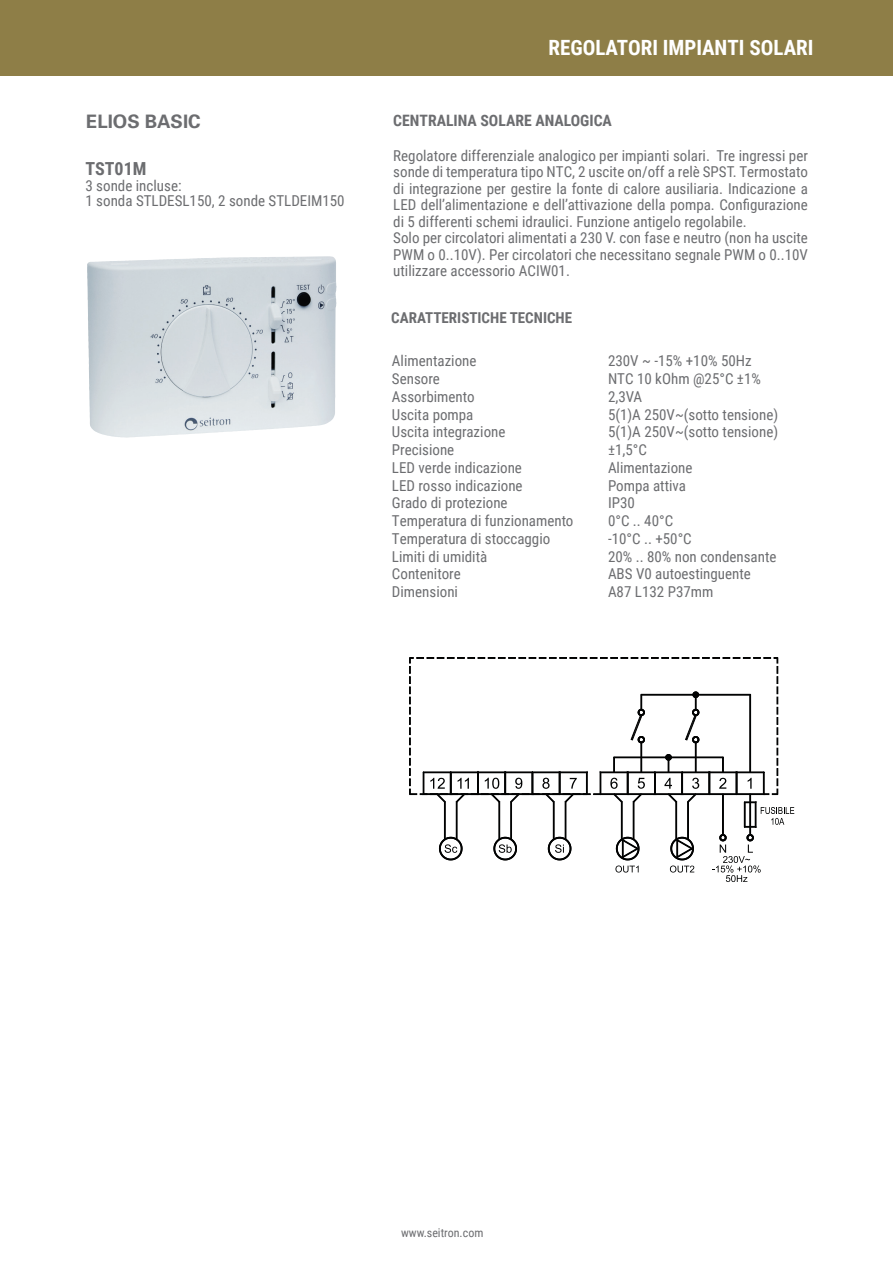
<style>
.page{position:relative;width:893px;height:1263px;background:#fff}
.page>*{position:absolute;margin:0;border:0;box-sizing:border-box;transform-origin:0 0}
.t1{font:700 21px "Roboto Condensed";color:#fff}
.t2{font:700 18.6px "Univers";color:#6c6d70}
.puntini{font:700 18px "Roboto Condensed";color:#6c6d70}
.t3{font:700 15.75px "Roboto Condensed";color:#6c6d70}
.t4{font:15px/16.5px "Roboto Condensed";color:#6c6d70;text-align:justify}
.t5{font:700 15px "Roboto Condensed";color:#6c6d70}
.t6{font:12px "Roboto Condensed";color:#6c6d70}
</style>
<div class="page">
<img style="left:87px;top:256px;width:240px;height:179px">
<svg style="left:409px;top:657px;width:385px;height:225px"></svg>
<div style="left:0;top:0;width:893px;height:75px;background:#8e7e47"></div>
<p class="t2" style="left:86px;top:111px;width:116px">ELIOS BASIC</p>
<p class="puntini" style="left:85px;top:156px;width:62px">TST01M</p>
<p class="t4" style="left:85px;top:176px;width:98px">3 sonde incluse:</p>
<p class="t4" style="left:85px;top:192px;width:261px">1 sonda STLDESL150, 2 sonde STLDEIM150</p>
<p class="t1" style="left:548px;top:33px;width:267px">REGOLATORI IMPIANTI SOLARI</p>
<p class="t3" style="left:393px;top:110px;width:220px">CENTRALINA SOLARE ANALOGICA</p>
<p class="t4" style="left:393px;top:147px;width:416px">Regolatore differenziale analogico per impianti solari. Tre ingressi per sonde di temperatura tipo NTC, 2 uscite on/off a relè SPST. Termostato di integrazione per gestire la fonte di calore ausiliaria. Indicazione a LED dell’alimentazione e dell’attivazione della pompa. Configurazione di 5 differenti schemi idraulici. Funzione antigelo regolabile.</p>
<p class="t4" style="left:393px;top:229px;width:416px">Solo per circolatori alimentati a 230 V. con fase e neutro (non ha uscite PWM o 0..10V). Per circolatori che necessitano segnale PWM o 0..10V utilizzare accessorio ACIW01.</p>
<p class="t5" style="left:391px;top:307px;width:182px">CARATTERISTICHE TECNICHE</p>
<p class="t4" style="left:392px;top:352px;width:86px">Alimentazione</p>
<p class="t4" style="left:608px;top:352px;width:145px">230V ~ -15% +10% 50Hz</p>
<p class="t4" style="left:392px;top:370px;width:49px">Sensore</p>
<p class="t4" style="left:608px;top:370px;width:154px">NTC 10 kOhm @25°C ±1%</p>
<p class="t4" style="left:392px;top:388px;width:84px">Assorbimento</p>
<p class="t4" style="left:608px;top:388px;width:36px">2,3VA</p>
<p class="t4" style="left:392px;top:405px;width:83px">Uscita pompa</p>
<p class="t4" style="left:608px;top:405px;width:172px">5(1)A 250V~(sotto tensione)</p>
<p class="t4" style="left:392px;top:423px;width:115px">Uscita integrazione</p>
<p class="t4" style="left:608px;top:423px;width:172px">5(1)A 250V~(sotto tensione)</p>
<p class="t4" style="left:392px;top:441px;width:64px">Precisione</p>
<p class="t4" style="left:608px;top:441px;width:40px">±1,5°C</p>
<p class="t4" style="left:392px;top:459px;width:131px">LED verde indicazione</p>
<p class="t4" style="left:608px;top:459px;width:86px">Alimentazione</p>
<p class="t4" style="left:392px;top:476px;width:132px">LED rosso indicazione</p>
<p class="t4" style="left:608px;top:476px;width:80px">Pompa attiva</p>
<p class="t4" style="left:392px;top:494px;width:117px">Grado di protezione</p>
<p class="t4" style="left:608px;top:494px;width:28px">IP30</p>
<p class="t4" style="left:392px;top:512px;width:183px">Temperatura di funzionamento</p>
<p class="t4" style="left:608px;top:512px;width:67px">0°C .. 40°C</p>
<p class="t4" style="left:392px;top:530px;width:160px">Temperatura di stoccaggio</p>
<p class="t4" style="left:608px;top:530px;width:85px">-10°C .. +50°C</p>
<p class="t4" style="left:392px;top:547px;width:97px">Limiti di umidità</p>
<p class="t4" style="left:608px;top:547px;width:170px">20% .. 80% non condensante</p>
<p class="t4" style="left:392px;top:565px;width:70px">Contenitore</p>
<p class="t4" style="left:608px;top:565px;width:144px">ABS V0 autoestinguente</p>
<p class="t4" style="left:392px;top:583px;width:68px">Dimensioni</p>
<p class="t4" style="left:608px;top:583px;width:107px">A87 L132 P37mm</p>
<p class="t6" style="left:401px;top:1225px;width:84px">www.seitron.com</p>
</div>
